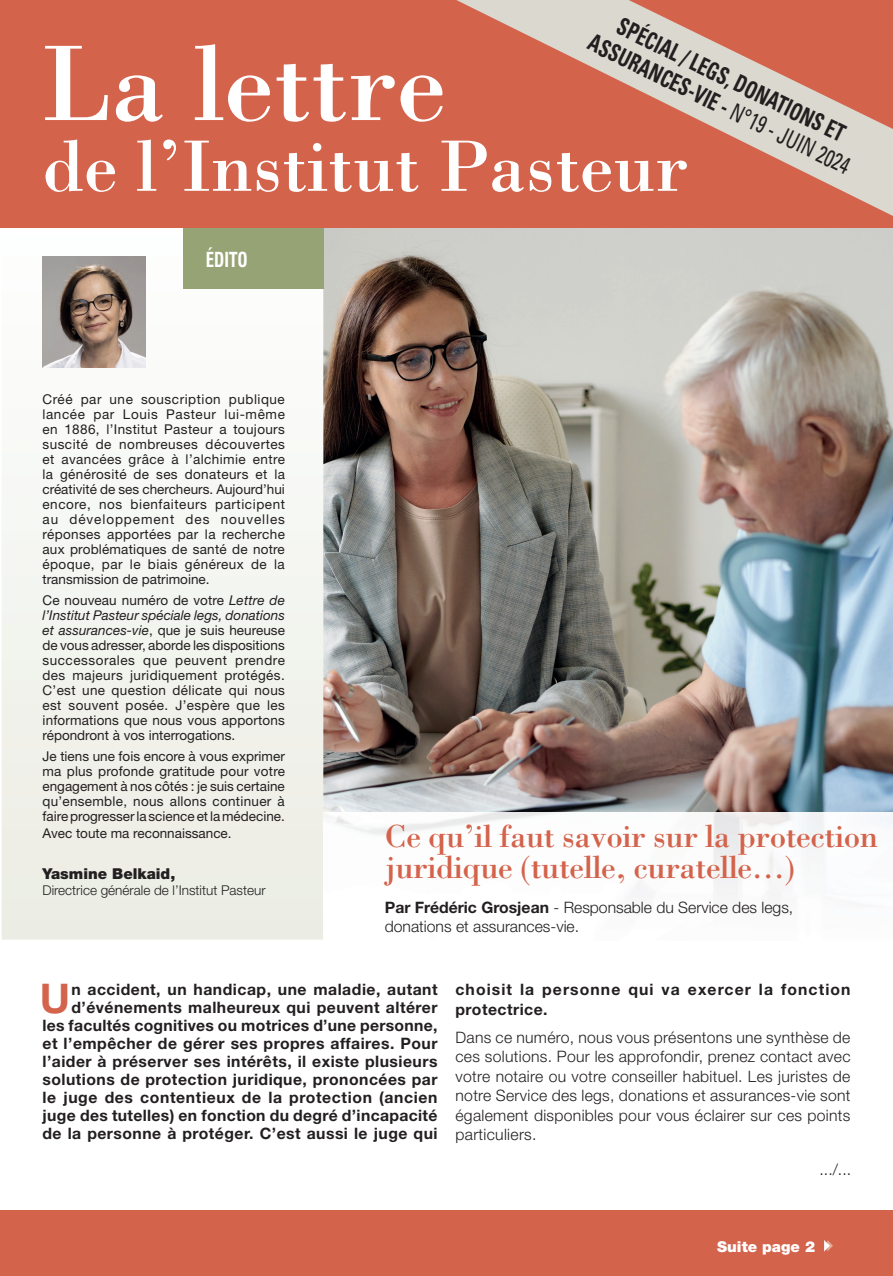
<style>
.page{position:relative;width:893px;height:1276px;background:#fff}
.page>*{position:absolute;margin:0;border:0;box-sizing:border-box;transform-origin:0 0}
.t1{font:111px "Bodoni Std";color:#fff}
.t2{font:75px "Bodoni Std";color:#fff}
.t3{font:700 40.95px "Helvetica Neue LT Std";color:#d4634c}
.t4{font:33px/31.5px "Bodoni Std";letter-spacing:-.015em;color:#d4634c}
.t5{font:700 condensed 24px/27px "Univers LT Std";color:#231f20;text-align:center;scale:.8 1}
.t6{font:700 condensed 21px "Univers LT Std";color:#fff;scale:.8 1}
.t7{font:700 15.75px/18px "Helvetica Neue LT Std";letter-spacing:.03em;color:#231f20;text-align:right}
.t8{font:300 15.75px/19.5px "Helvetica Neue LT Std";color:#231f20;text-align:justify}
.t9{font:700 15.75px/19.5px "Helvetica Neue LT Std";letter-spacing:.07em;color:#231f20}
.t10{font:900 15px "Helvetica Neue LT Std";color:#231f20}
.t11{font:900 15px "Helvetica Neue LT Std";color:#fff}
.t12{font:13.5px/15px "Helvetica Neue LT Std";color:#231f20;text-align:justify}
.t13{font:300 13.5px "Helvetica Neue LT Std";color:#231f20}
.s1{font-weight:400}
.s2{font-style:italic}
.s3{font-weight:700}
</style>
<div class="page">
<img style="left:323px;top:227px;width:570px;height:585px">
<svg style="left:2px;top:227px;width:321px;height:712px"></svg>
<div style="left:0;top:0;width:893px;height:227px;background:#d4634c"></div>
<div style="left:0;top:1210px;width:893px;height:66px;background:#d4634c"></div>
<svg style="left:456px;top:0;width:437px;height:216px"></svg>
<svg style="left:824px;top:1240px;width:9px;height:11px"></svg>
<div style="left:183px;top:227px;width:140px;height:61px;background:#96a375"></div>
<img style="left:43px;top:257px;width:103px;height:110px">
<h3 class="t5" style="left:608px;top:4px;width:362px;rotate:26deg">SPÉCIAL / LEGS, DONATIONS ET<br>ASSURANCES-VIE - <span class="s1">N°19 - JUIN 2024</span></h3>
<h1 class="t1" style="left:43px;top:16px;width:405px">La lettre</h1>
<h2 class="t2" style="left:43px;top:120px;width:647px">de l’Institut Pasteur</h2>
<h3 class="t6" style="left:206px;top:247px;width:54px">ÉDITO</h3>
<p class="t12" style="left:43px;top:391px;width:244px">Créé par une souscription publique lancée par Louis Pasteur lui-même en 1886, l’Institut Pasteur a toujours suscité de nombreuses découvertes et avancées grâce à l’alchimie entre la générosité de ses donateurs et la créativité de ses chercheurs. Aujourd’hui encore, nos bienfaiteurs participent au développement des nouvelles réponses apportées par la recherche aux problématiques de santé de notre époque, par le biais généreux de la transmission de patrimoine.</p>
<p class="t12" style="left:43px;top:592px;width:244px">Ce nouveau numéro de votre <span class="s2">Lettre de l’Institut Pasteur spéciale legs, donations et assurances-vie</span>, que je suis heureuse de vous adresser, aborde les dispositions successorales que peuvent prendre des majeurs juridiquement protégés.<br>C’est une question délicate qui nous est souvent posée. J’espère que les informations que nous vous apportons répondront à vos interrogations.</p>
<p class="t12" style="left:43px;top:749px;width:244px">Je tiens une fois encore à vous exprimer ma plus profonde gratitude pour votre engagement à nos côtés : je suis certaine qu’ensemble, nous allons continuer à faire progresser la science et la médecine.</p>
<p class="t12" style="left:43px;top:825px;width:191px">Avec toute ma reconnaissance.</p>
<p class="t10" style="left:43px;top:865px;width:134px">Yasmine Belkaid,</p>
<p class="t13" style="left:43px;top:882px;width:225px">Directrice générale de l’Institut Pasteur</p>
<h3 class="t4" style="left:385px;top:819px;width:495px">Ce qu’il faut savoir sur la protection juridique (tutelle, curatelle…)</h3>
<p class="t8" style="left:385px;top:897px;width:410px"><span class="s3">Par Frédéric Grosjean</span> - Responsable du Service des legs, donations et assurances-vie.</p>
<p class="t7" style="left:43px;top:980px;width:397px">n accident, un handicap, une maladie, autant d’événements malheureux qui peuvent altérer<br>les facultés cognitives ou motrices d’une personne, et l’empêcher de gérer ses propres affaires. Pour l’aider à préserver ses intérêts, il existe plusieurs solutions de protection juridique, prononcées par le juge des contentieux de la protection (ancien juge des tutelles) en fonction du degré d’incapacité de la personne à protéger. C’est aussi le juge qui</p>
<p class="t9" style="left:455px;top:979px;width:396px">choisit la personne qui va exercer la fonction protectrice.</p>
<h3 class="t3" style="left:40px;top:973px;width:32px">U</h3>
<p class="t8" style="left:455px;top:1027px;width:396px">Dans ce numéro, nous vous présentons une synthèse de ces solutions. Pour les approfondir, prenez contact avec votre notaire ou votre conseiller habituel. Les juristes de notre Service des legs, donations et assurances-vie sont également disponibles pour vous éclairer sur ces points particuliers.</p>
<p class="t8" style="left:820px;top:1159px;width:33px">.../...</p>
<p class="t11" style="left:717px;top:1237px;width:99px">Suite page 2</p>
</div>
